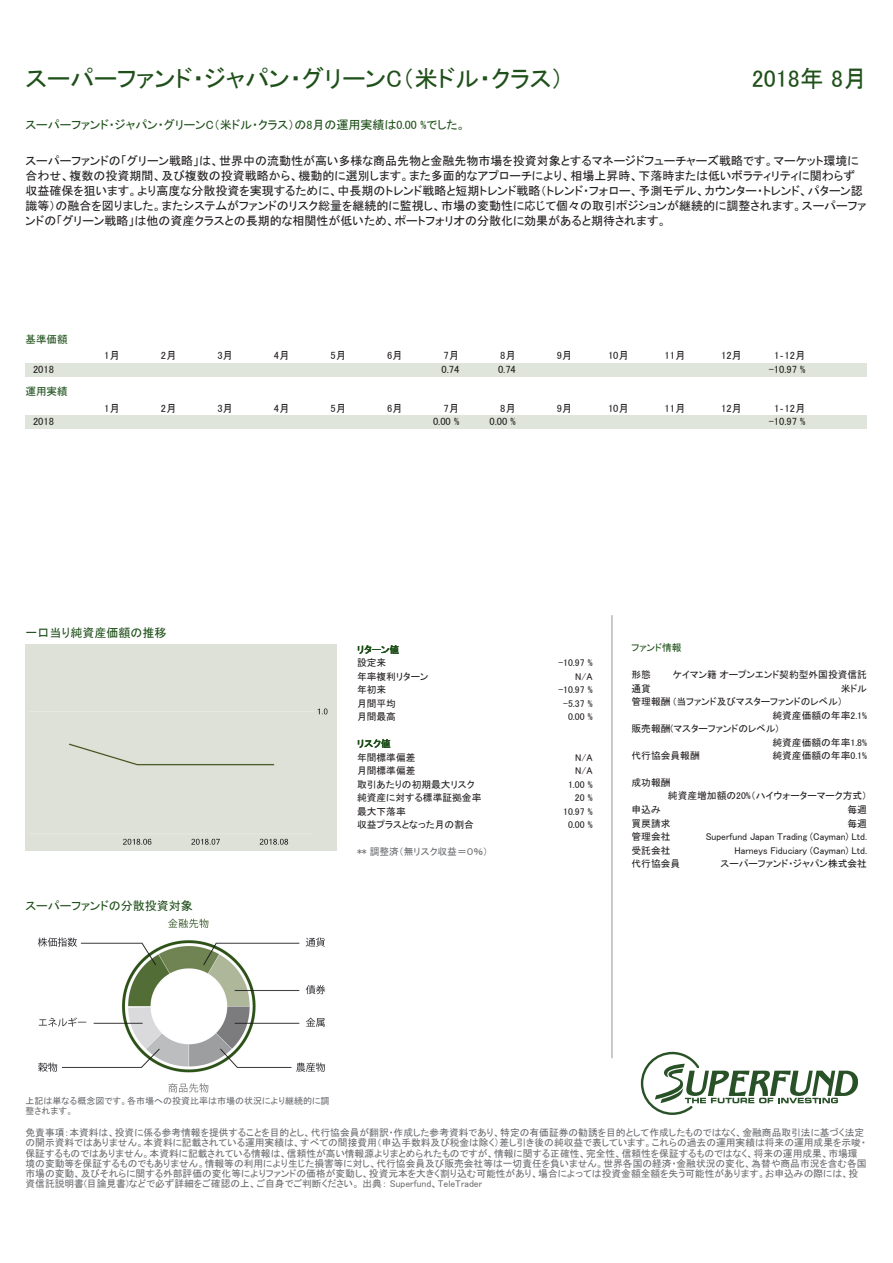
<style>
.page{position:relative;width:893px;height:1263px;background:#fff}
.page>*{position:absolute;margin:0;border:0;box-sizing:border-box;transform-origin:0 0}
.t1{font:24px "MS P Gothic";color:#1f501a}
.t2{font:12px/15px "MS P Gothic";color:#231f20}
.t3{font:12px "MS P Gothic";color:#1f501a}
.t4{font:10.5px "MS P Gothic";color:#231f20}
.t5{font:10.5px "MS P Gothic";color:#1f501a}
.t6{font:9.75px/10.2px "MS P Gothic";color:#6c6d70}
.t7{font:9.75px/12.8px "MS P Gothic";color:#231f20}
.t8{font:9.75px "MS P Gothic";color:#1f501a}
.t9{font:9px/10.5px "MS P Gothic";color:#6c6d70}
</style>
<div class="page">
<hr style="left:612px;top:615px;width:1px;height:443px;background:#939598">
<svg style="left:641px;top:1052px;width:217px;height:63px"></svg>
<div style="left:26px;top:363px;width:841px;height:13px;background:#dfe5da"></div>
<div style="left:26px;top:415px;width:841px;height:14px;background:#dfe5da"></div>
<img style="left:37px;top:918px;width:289px;height:175px">
<div style="left:26px;top:645px;width:310px;height:205px;background:#dee1d8"></div>
<h1 class="t1" style="left:26px;top:66px;width:539px">スーパーファンド・ジャパン・グリーンC（米ドル・クラス）</h1>
<h1 class="t1" style="left:752px;top:66px;width:117px">2018年 8月</h1>
<p class="t3" style="left:26px;top:119px;width:442px">スーパーファンド・ジャパン・グリーンC（米ドル・クラス）の8月の運用実績は0.00 %でした。</p>
<p class="t2" style="left:26px;top:154px;width:842px">スーパーファンドの「グリーン戦略」は、世界中の流動性が高い多様な商品先物と金融先物市場を投資対象とするマネージドフューチャーズ戦略です。マーケット環境に合わせ、複数の投資期間、及び複数の投資戦略から、機動的に選別します。また多面的なアプローチにより、相場上昇時、下落時または低いボラティリティに関わらず収益確保を狙います。より高度な分散投資を実現するために、中長期のトレンド戦略と短期トレンド戦略（トレンド・フォロー、予測モデル、カウンター・トレンド、パターン認識等）の融合を図りました。またシステムがファンドのリスク総量を継続的に監視し、市場の変動性に応じて個々の取引ポジションが継続的に調整されます。スーパーファンドの「グリーン戦略」は他の資産クラスとの長期的な相関性が低いため、ポートフォリオの分散化に効果があると期待されます。</p>
<p class="t5" style="left:26px;top:334px;width:43px">基準価額</p>
<p class="t4" style="left:104px;top:350px;width:17px">1月</p>
<p class="t4" style="left:161px;top:350px;width:17px">2月</p>
<p class="t4" style="left:217px;top:350px;width:17px">3月</p>
<p class="t4" style="left:274px;top:350px;width:17px">4月</p>
<p class="t4" style="left:330px;top:350px;width:17px">5月</p>
<p class="t4" style="left:387px;top:350px;width:17px">6月</p>
<p class="t4" style="left:444px;top:350px;width:17px">7月</p>
<p class="t4" style="left:500px;top:350px;width:17px">8月</p>
<p class="t4" style="left:557px;top:350px;width:17px">9月</p>
<p class="t4" style="left:608px;top:350px;width:22px">10月</p>
<p class="t4" style="left:664px;top:350px;width:22px">11月</p>
<p class="t4" style="left:721px;top:350px;width:22px">12月</p>
<p class="t4" style="left:774px;top:350px;width:33px">1‐12月</p>
<p class="t4" style="left:33px;top:364px;width:22px">2018</p>
<p class="t4" style="left:441px;top:364px;width:19px">0.74</p>
<p class="t4" style="left:498px;top:364px;width:19px">0.74</p>
<p class="t4" style="left:769px;top:364px;width:38px">-10.97 %</p>
<p class="t5" style="left:26px;top:386px;width:43px">運用実績</p>
<p class="t4" style="left:104px;top:403px;width:17px">1月</p>
<p class="t4" style="left:161px;top:403px;width:17px">2月</p>
<p class="t4" style="left:217px;top:403px;width:17px">3月</p>
<p class="t4" style="left:274px;top:403px;width:17px">4月</p>
<p class="t4" style="left:330px;top:403px;width:17px">5月</p>
<p class="t4" style="left:387px;top:403px;width:17px">6月</p>
<p class="t4" style="left:444px;top:403px;width:17px">7月</p>
<p class="t4" style="left:500px;top:403px;width:17px">8月</p>
<p class="t4" style="left:557px;top:403px;width:17px">9月</p>
<p class="t4" style="left:608px;top:403px;width:22px">10月</p>
<p class="t4" style="left:664px;top:403px;width:22px">11月</p>
<p class="t4" style="left:721px;top:403px;width:22px">12月</p>
<p class="t4" style="left:774px;top:403px;width:33px">1‐12月</p>
<p class="t4" style="left:33px;top:416px;width:22px">2018</p>
<p class="t4" style="left:433px;top:416px;width:28px">0.00 %</p>
<p class="t4" style="left:490px;top:416px;width:28px">0.00 %</p>
<p class="t4" style="left:769px;top:416px;width:38px">-10.97 %</p>
<p class="t3" style="left:26px;top:627px;width:142px">一口当り純資産価額の推移</p>
<p class="t3" style="left:26px;top:900px;width:169px">スーパーファンドの分散投資対象</p>
<p class="t8" style="left:357px;top:644px;width:44px">リターン値</p>
<p class="t7" style="left:357px;top:656px;width:31px">設定来</p>
<p class="t7" style="left:558px;top:656px;width:36px">-10.97 %</p>
<p class="t7" style="left:357px;top:670px;width:73px">年率複利リターン</p>
<p class="t7" style="left:575px;top:670px;width:19px">N/A</p>
<p class="t7" style="left:357px;top:683px;width:31px">年初来</p>
<p class="t7" style="left:558px;top:683px;width:36px">-10.97 %</p>
<p class="t7" style="left:357px;top:697px;width:40px">月間平均</p>
<p class="t7" style="left:563px;top:697px;width:31px">-5.37 %</p>
<p class="t7" style="left:357px;top:710px;width:40px">月間最高</p>
<p class="t7" style="left:568px;top:710px;width:26px">0.00 %</p>
<p class="t8" style="left:357px;top:739px;width:35px">リスク値</p>
<p class="t7" style="left:357px;top:751px;width:60px">年間標準偏差</p>
<p class="t7" style="left:575px;top:751px;width:19px">N/A</p>
<p class="t7" style="left:357px;top:764px;width:60px">月間標準偏差</p>
<p class="t7" style="left:575px;top:764px;width:19px">N/A</p>
<p class="t7" style="left:357px;top:778px;width:119px">取引あたりの初期最大リスク</p>
<p class="t7" style="left:568px;top:778px;width:26px">1.00 %</p>
<p class="t7" style="left:357px;top:791px;width:126px">純資産に対する標準証拠金率</p>
<p class="t7" style="left:575px;top:791px;width:19px">20 %</p>
<p class="t7" style="left:357px;top:805px;width:50px">最大下落率</p>
<p class="t7" style="left:563px;top:805px;width:31px">10.97 %</p>
<p class="t7" style="left:357px;top:818px;width:118px">収益プラスとなった月の割合</p>
<p class="t7" style="left:568px;top:818px;width:26px">0.00 %</p>
<p class="t6" style="left:357px;top:847px;width:133px">** 調整済（無リスク収益＝０％）</p>
<p class="t8" style="left:632px;top:643px;width:52px">ファンド情報</p>
<p class="t7" style="left:632px;top:668px;width:21px">形態</p>
<p class="t7" style="left:673px;top:668px;width:196px">ケイマン籍 オープンエンド契約型外国投資信託</p>
<p class="t7" style="left:632px;top:682px;width:21px">通貨</p>
<p class="t7" style="left:841px;top:682px;width:28px">米ドル</p>
<p class="t7" style="left:632px;top:695px;width:213px">管理報酬 (当ファンド及びマスターファンドのレベル）</p>
<p class="t7" style="left:772px;top:709px;width:96px">純資産価額の年率2.1%</p>
<p class="t7" style="left:632px;top:722px;width:148px">販売報酬(マスターファンドのレベル)</p>
<p class="t7" style="left:772px;top:736px;width:96px">純資産価額の年率1.8%</p>
<p class="t7" style="left:632px;top:749px;width:70px">代行協会員報酬</p>
<p class="t7" style="left:772px;top:749px;width:96px">純資産価額の年率0.1%</p>
<p class="t7" style="left:668px;top:776px;width:201px;text-indent:-36px">成功報酬<br>純資産増加額の20%（ハイウォーターマーク方式）</p>
<p class="t7" style="left:632px;top:803px;width:31px">申込み</p>
<p class="t7" style="left:848px;top:803px;width:21px">毎週</p>
<p class="t7" style="left:632px;top:817px;width:40px">買戻請求</p>
<p class="t7" style="left:848px;top:817px;width:21px">毎週</p>
<p class="t7" style="left:632px;top:830px;width:40px">管理会社</p>
<p class="t7" style="left:706px;top:830px;width:163px">Superfund Japan Trading (Cayman) Ltd.</p>
<p class="t7" style="left:632px;top:844px;width:40px">受託会社</p>
<p class="t7" style="left:734px;top:844px;width:134px">Harneys Fiduciary (Cayman) Ltd.</p>
<p class="t7" style="left:632px;top:857px;width:50px">代行協会員</p>
<p class="t7" style="left:721px;top:857px;width:148px">スーパーファンド・ジャパン株式会社</p>
<p class="t9" style="left:26px;top:1095px;width:306px">上記は単なる概念図です。各市場への投資比率は市場の状況により継続的に調整されます。</p>
<p class="t6" style="left:26px;top:1127px;width:843px">免責事項：本資料は、投資に係る参考情報を提供することを目的とし、代行協会員が翻訳・作成した参考資料であり、特定の有価証券の勧誘を目的として作成したものではなく、金融商品取引法に基づく法定の開示資料ではありません。本資料に記載されている運用実績は、すべての間接費用（申込手数料及び税金は除く）差し引き後の純収益で表しています。これらの過去の運用実績は将来の運用成果を示唆・保証するものではありません。本資料に記載されている情報は、信頼性が高い情報源よりまとめられたものですが、情報に関する正確性、完全性、信頼性を保証するものではなく、将来の運用成果、市場環境の変動等を保証するものでもありません。情報等の利用により生じた損害等に対し、代行協会員及び販売会社等は一切責任を負いません。世界各国の経済・金融状況の変化、為替や商品市況を含む各国市場の変動、及びそれらに関する外部評価の変化等によりファンドの価格が変動し、投資元本を大きく割り込む可能性があり、場合によっては投資金額全額を失う可能性があります。お申込みの際には、投資信託説明書(目論見書)などで必ず詳細をご確認の上、ご自身でご判断ください。 出典： Superfund、TeleTrader</p>
</div>
